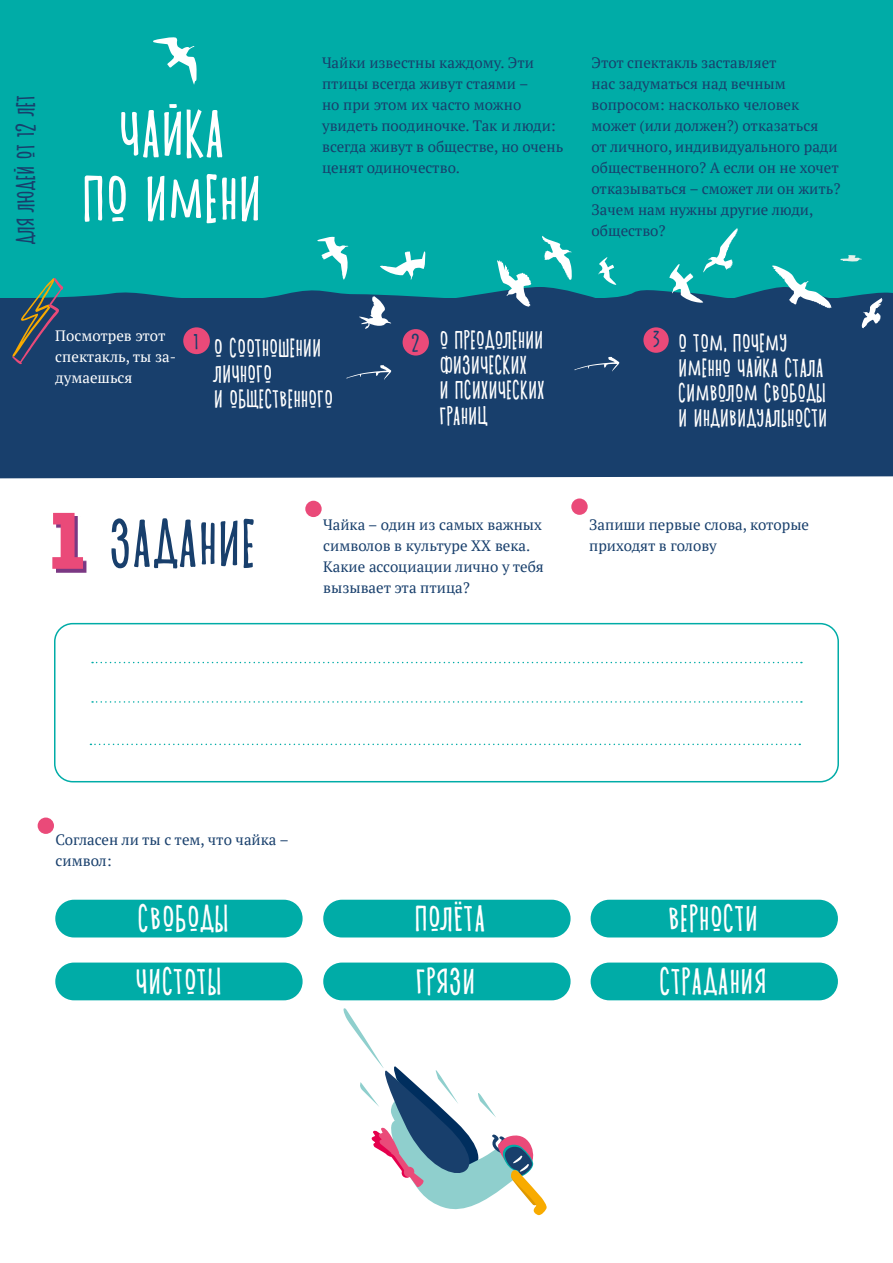
<style>
.page{position:relative;width:893px;height:1263px;background:#fff}
.page>*{position:absolute;margin:0;border:0;box-sizing:border-box;transform-origin:0 0}
.t1{font:54px/64.8px "Shnobel";color:#fff;text-align:center}
.t2{font:54px "Shnobel";color:#183f6c}
.t3{font:30px "Shnobel";letter-spacing:.015em;color:#fff}
.t4{font:21px/25.2px "Shnobel";color:#fff}
.t5{font:21px "Shnobel";color:#183f6c}
.t6{font:19.2px "Shnobel";color:#183f6c}
.t7{font:18.9px "Shnobel";color:#183f6c}
.t8{font:18.15px "Shnobel";color:#183f6c}
.t9{font:15px/21px "PT Serif";color:#183f6c}
.t10{font:15px/21px "PT Serif";color:#fff}
.s1{font-family:"Intro Demo Black Caps";font-size:79.8px;color:#ea4a79}
</style>
<div class="page">
<div style="left:0;top:0;width:893px;height:286px;background:#00aca7"></div>
<svg style="left:0;top:286px;width:893px;height:192px;background:#178b98"></svg>
<div style="left:0;top:298px;width:893px;height:178px;background:#183f6c"></div>
<div style="left:183px;top:327px;width:27px;height:27px;background:#ea4a79;border-radius:50%"></div>
<div style="left:403px;top:329px;width:26px;height:27px;background:#ea4a79;border-radius:50%"></div>
<div style="left:643px;top:327px;width:26px;height:26px;background:#ea4a79;border-radius:50%"></div>
<svg style="left:56px;top:516px;width:31px;height:57px;fill:#7b3883"></svg>
<svg style="left:12px;top:277px;width:51px;height:87px"></svg>
<svg style="left:346px;top:365px;width:45px;height:15px"></svg>
<svg style="left:574px;top:357px;width:45px;height:14px"></svg>
<div style="left:305px;top:501px;width:17px;height:16px;background:#ea4a79;border-radius:50%"></div>
<svg style="left:92px;top:701px;width:710px;height:2px"></svg>
<div style="left:54px;top:623px;width:785px;height:159px;border:2px solid #00aca7;border-radius:18px"></div>
<div style="left:56px;top:900px;width:246px;height:37px;background:#00aca7;border-radius:18px"></div>
<div style="left:55px;top:900px;width:248px;height:37px;border:2px solid #00aca7;border-radius:18px"></div>
<div style="left:571px;top:498px;width:17px;height:17px;background:#ea4a79;border-radius:50%"></div>
<svg style="left:92px;top:662px;width:710px;height:1px"></svg>
<svg style="left:90px;top:744px;width:710px;height:1px"></svg>
<div style="left:38px;top:817px;width:16px;height:17px;background:#ea4a79;border-radius:50%"></div>
<div style="left:324px;top:900px;width:246px;height:37px;background:#00aca7;border-radius:18px"></div>
<div style="left:323px;top:900px;width:248px;height:37px;border:2px solid #00aca7;border-radius:18px"></div>
<div style="left:591px;top:900px;width:246px;height:37px;background:#00aca7;border-radius:18px"></div>
<div style="left:591px;top:900px;width:247px;height:37px;border:2px solid #00aca7;border-radius:18px"></div>
<div style="left:56px;top:963px;width:246px;height:36px;background:#00aca7;border-radius:18px"></div>
<div style="left:55px;top:962px;width:248px;height:38px;border:2px solid #00aca7;border-radius:18px"></div>
<div style="left:324px;top:963px;width:246px;height:36px;background:#00aca7;border-radius:18px"></div>
<div style="left:323px;top:962px;width:248px;height:38px;border:2px solid #00aca7;border-radius:18px"></div>
<div style="left:591px;top:963px;width:246px;height:36px;background:#00aca7;border-radius:18px"></div>
<div style="left:591px;top:962px;width:247px;height:38px;border:2px solid #00aca7;border-radius:18px"></div>
<svg style="left:343px;top:1008px;width:204px;height:208px"></svg>
<svg style="left:772px;top:265px;width:60px;height:43px"></svg>
<svg style="left:359px;top:296px;width:32px;height:33px"></svg>
<svg style="left:497px;top:260px;width:35px;height:47px"></svg>
<svg style="left:153px;top:36px;width:44px;height:49px"></svg>
<svg style="left:840px;top:255px;width:22px;height:7px"></svg>
<svg style="left:542px;top:235px;width:30px;height:45px"></svg>
<svg style="left:317px;top:237px;width:32px;height:43px"></svg>
<svg style="left:380px;top:251px;width:45px;height:29px"></svg>
<svg style="left:669px;top:228px;width:69px;height:75px"></svg>
<svg style="left:598px;top:257px;width:18px;height:28px"></svg>
<svg style="left:861px;top:298px;width:22px;height:30px"></svg>
<h3 class="t5" style="left:11px;top:244px;width:152px;rotate:-90deg">ДЛЯ ЛЮДЕЙ ОТ 12 ЛЕТ</h3>
<h1 class="t1" style="left:84px;top:101px;width:181px">ЧАЙКА<br>ПО ИМЕНИ</h1>
<p class="t9" style="left:322px;top:52px;width:243px">Чайки известны каждому. Эти птицы всегда живут стаями –<br>но при этом их часто можно увидеть поодиночке. Так и люди: всегда живут в обществе, но очень ценят одиночество.</p>
<p class="t9" style="left:592px;top:52px;width:250px">Этот спектакль заставляет<br>нас задуматься над вечным вопросом: насколько человек может (или должен?) отказаться<br>от личного, индивидуального ради общественного? А если он не хочет отказываться – сможет ли он жить?<br>Зачем нам нужны другие люди, общество?</p>
<p class="t6" style="left:194px;top:328px;width:7px">1</p>
<h3 class="t4" style="left:440px;top:327px;width:107px">О ПРЕОДОЛЕНИИ<br>ФИЗИЧЕСКИХ<br>И ПСИХИЧЕСКИХ<br>ГРАНИЦ</h3>
<p class="t10" style="left:55px;top:325px;width:122px">Посмотрев этот спектакль, ты за&shy;думаешься</p>
<h3 class="t4" style="left:215px;top:335px;width:120px">О СООТНОШЕНИИ<br>ЛИЧНОГО<br>И ОБЩЕСТВЕННОГО</h3>
<p class="t8" style="left:653px;top:326px;width:9px">3</p>
<p class="t7" style="left:412px;top:330px;width:10px">2</p>
<h3 class="t4" style="left:679px;top:330px;width:151px">О ТОМ, ПОЧЕМУ<br>ИМЕННО ЧАЙКА СТАЛА<br>СИМВОЛОМ СВОБОДЫ<br>И ИНДИВИДУАЛЬНОСТИ</h3>
<h1 class="t2" style="left:51px;top:506px;width:209px"><span class="s1">1</span> ЗАДАНИЕ</h1>
<p class="t9" style="left:323px;top:514px;width:222px">Чайка – один из самых важных символов в культуре ХХ века.<br>Какие ассоциации лично у тебя вызывает эта птица?</p>
<p class="t9" style="left:589px;top:514px;width:221px">Запиши первые слова, которые приходят в голову</p>
<p class="t9" style="left:56px;top:829px;width:235px">Согласен ли ты с тем, что чайка – символ:</p>
<h2 class="t3" style="left:139px;top:898px;width:93px">СВОБОДЫ</h2>
<h2 class="t3" style="left:416px;top:898px;width:72px">ПОЛЁТА</h2>
<h2 class="t3" style="left:669px;top:898px;width:92px">ВЕРНОСТИ</h2>
<h2 class="t3" style="left:136px;top:961px;width:88px">ЧИСТОТЫ</h2>
<h2 class="t3" style="left:417px;top:961px;width:61px">ГРЯЗИ</h2>
<h2 class="t3" style="left:660px;top:961px;width:109px">СТРАДАНИЯ</h2>
</div>
